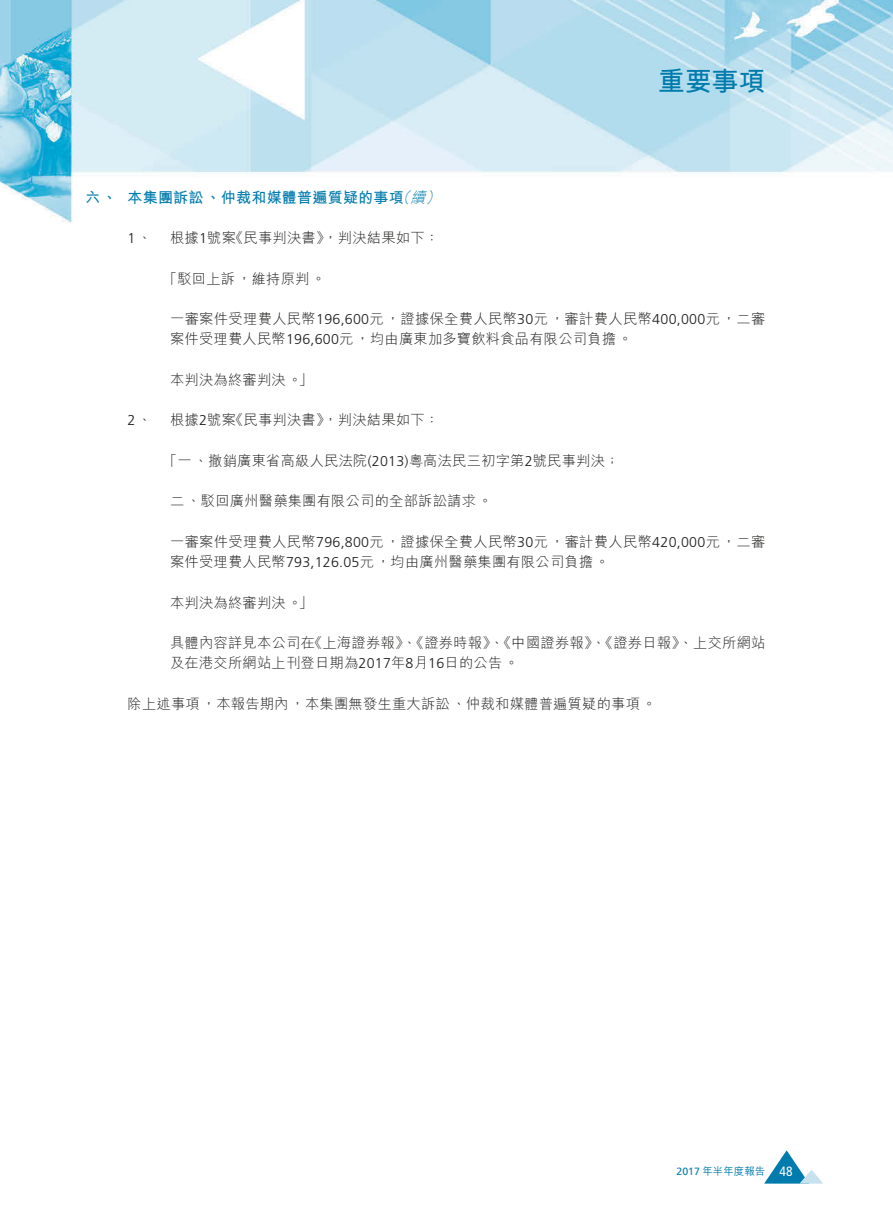
<style>
.page{position:relative;width:893px;height:1212px;background:#fff}
.page>*{position:absolute;margin:0;border:0;box-sizing:border-box;transform-origin:0 0}
.t1{font:700 27px "M Hei HK";color:#007bad}
.t2{font:700 15px "M Hei HK";letter-spacing:.015em;color:#007bad}
.t3{font:italic 300 15px "M Hei HK";color:#007bad}
.t4{font:300 14.25px/20.2px "M Hei HK";letter-spacing:.015em;color:#1c1c1b}
.t5{font:300 14.25px "Frutiger LT Std";color:#1c1c1b}
.t6{font:condensed 13.5px "Frutiger LT Std";color:#fff}
.t7{font:500 10.5px "M Hei HK";color:#007bad}
.s1{font-weight:300;font-style:italic}
.s2{font-family:"M Hei HK"}
.s3{font-family:"Frutiger LT Std"}
.s4{font-family:"Frutiger LT Std";font-weight:400}
</style>
<div class="page">
<img style="left:0;top:0;width:893px;height:1184px">
<svg style="left:764px;top:1150px;width:59px;height:33px"></svg>
<h1 class="t1" style="left:658px;top:61px;width:109px">重要事項</h1>
<p class="t2" style="left:85px;top:186px;width:34px">六、</p>
<p class="t2" style="left:128px;top:186px;width:304px">本集團訴訟、仲裁和媒體普遍質疑的事項<span class="s1">續</span></p>
<p class="t3" style="left:395px;top:187px;width:21px">（</p>
<p class="t3" style="left:426px;top:187px;width:21px">(</p>
<p class="t5" style="left:128px;top:230px;width:26px">1<span class="s2">、</span></p>
<p class="t5" style="left:128px;top:412px;width:26px">2<span class="s2">、</span></p>
<p class="t4" style="left:229px;top:227px;width:212px">《民事判決書，》判決結果如下：</p>
<p class="t4" style="left:170px;top:227px;width:67px">根據<span class="s3">1</span>號案</p>
<p class="t4" style="left:163px;top:268px;width:164px">「駁回上訴，維持原判。</p>
<p class="t4" style="left:170px;top:308px;width:597px">一審案件受理費人民幣<span class="s3">196,600</span>元，證據保全費人民幣<span class="s3">30</span>元，審計費人民幣<span class="s3">400,000</span>元，二審案件受理費人民幣<span class="s3">196,600</span>元，均由廣東加多寶飲料食品有限公司負擔。</p>
<p class="t4" style="left:299px;top:369px;width:16px">「</p>
<p class="t4" style="left:170px;top:369px;width:133px">本判決為終審判決。</p>
<p class="t4" style="left:229px;top:409px;width:212px">《民事判決書，》判決結果如下：</p>
<p class="t4" style="left:170px;top:409px;width:67px">根據<span class="s3">2</span>號案</p>
<p class="t4" style="left:163px;top:450px;width:458px">「一、撤銷廣東省高級人民法院<span class="s3">(2013)</span>粵高法民三初字第<span class="s3">2</span>號民事判決;</p>
<p class="t4" style="left:170px;top:490px;width:324px">二、駁回廣州醫藥集團有限公司的全部訴訟請求。</p>
<p class="t4" style="left:170px;top:531px;width:597px">一審案件受理費人民幣<span class="s3">796,800</span>元，證據保全費人民幣<span class="s3">30</span>元，審計費人民幣<span class="s3">420,000</span>元，二審案件受理費人民幣<span class="s3">793,126.05</span>元，均由廣州醫藥集團有限公司負擔。</p>
<p class="t4" style="left:299px;top:592px;width:16px">「</p>
<p class="t4" style="left:170px;top:592px;width:133px">本判決為終審判決。</p>
<p class="t4" style="left:308px;top:632px;width:459px">《上海證券報》、《證券時報》、《中國證券報》、《證券日報》、上交所網站</p>
<p class="t4" style="left:170px;top:632px;width:350px">具體內容詳見本公司在<br>及在港交所網站上刊登日期為<span class="s3">2017</span>年月<span class="s3">8 16</span>日的公告。</p>
<p class="t4" style="left:128px;top:693px;width:530px">除上述事項，本報告期內，本集團無發生重大訴訟、仲裁和媒體普遍質疑的事項。</p>
<p class="t7" style="left:677px;top:1164px;width:90px"><span class="s4">2017</span> 年半年度報告</p>
<p class="t6" style="left:779px;top:1163px;width:15px">48</p>
</div>
